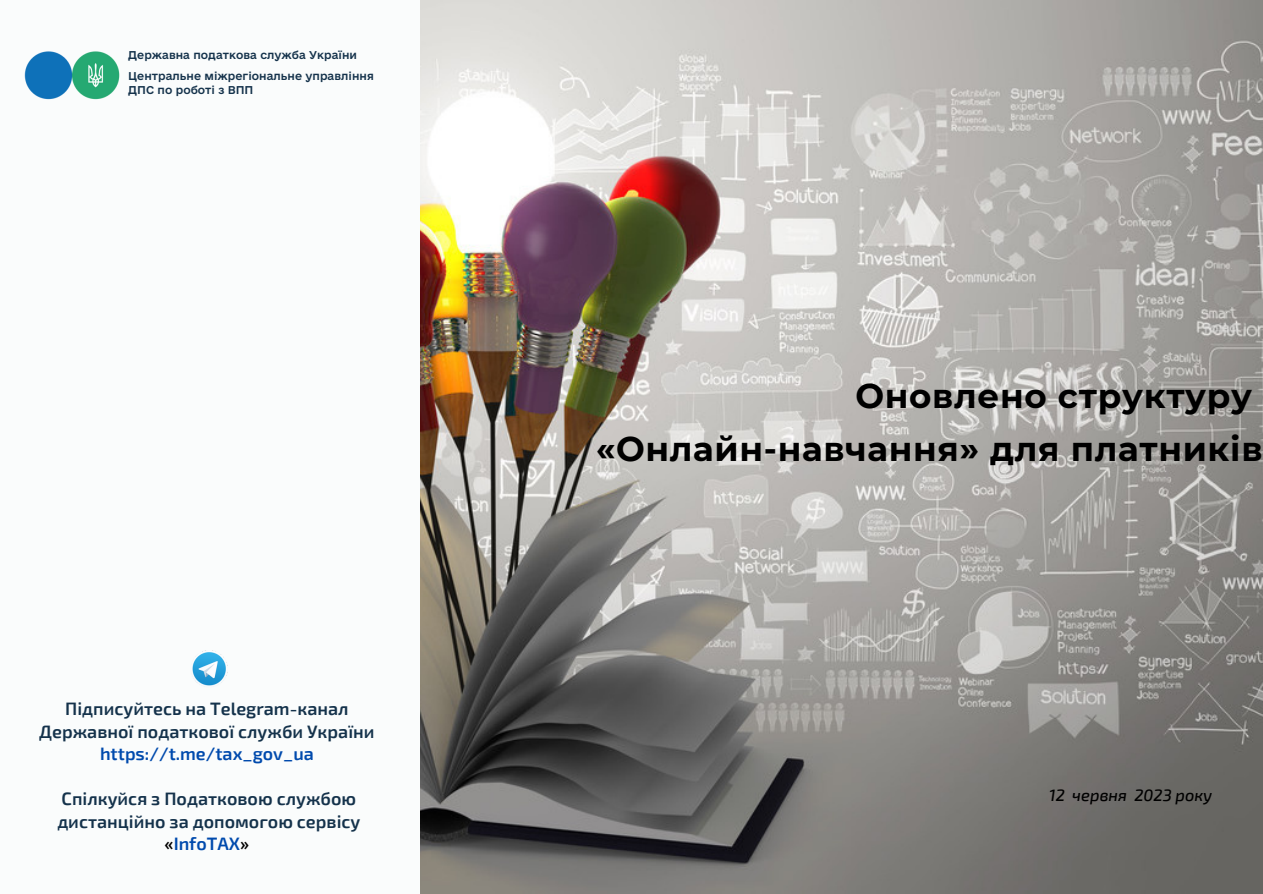
<style>
.page{position:relative;width:1263px;height:894px;background:#fff}
.page>*{position:absolute;margin:0;border:0;box-sizing:border-box;transform-origin:0 0}
.t1{font:700 34.2px "Montserrat";letter-spacing:.02em;color:#000}
.t2{font:600 18px/22.5px "Exo 2";color:#14324b;text-align:center}
.t3{font:italic 500 16.5px "Exo 2";color:#000}
.t4{font:10.65px/13.4px "e Ukraine Medium";color:#14324b}
.s1{color:#004aad}
.s2{color:#000}
</style>
<div class="page">
<div style="left:0;top:0;width:1263px;height:893px;background:#fafcfc"></div>
<img style="left:421px;top:0;width:842px;height:893px">
<img style="left:24px;top:51px;width:96px;height:49px">
<img style="left:192px;top:650px;width:36px;height:36px">
<p class="t4" style="left:128px;top:48px;width:230px">Державна податкова служба України</p>
<p class="t4" style="left:128px;top:69px;width:247px">Центральне міжрегіональне управління<br>ДПС по роботі з ВПП</p>
<p class="t1" style="left:855px;top:374px;width:398px">Оновлено структуру</p>
<p class="t1" style="left:596px;top:427px;width:668px">«Онлайн-навчання» для платників</p>
<p class="t2" style="left:65px;top:696px;width:285px">Підписуйтесь на Telegram-канал</p>
<p class="t2" style="left:39px;top:718px;width:337px">Державної податкової служби України <span class="s1">https://t.me/tax_gov_ua</span></p>
<p class="t2" style="left:57px;top:786px;width:305px">Спілкуйся з Податковою службою дистанційно за допомогою сервісу <span class="s2">«</span><span class="s1">InfoTAX</span><span class="s2">»</span></p>
<p class="t3" style="left:1049px;top:784px;width:165px">12 червня 2023 року</p>
</div>
